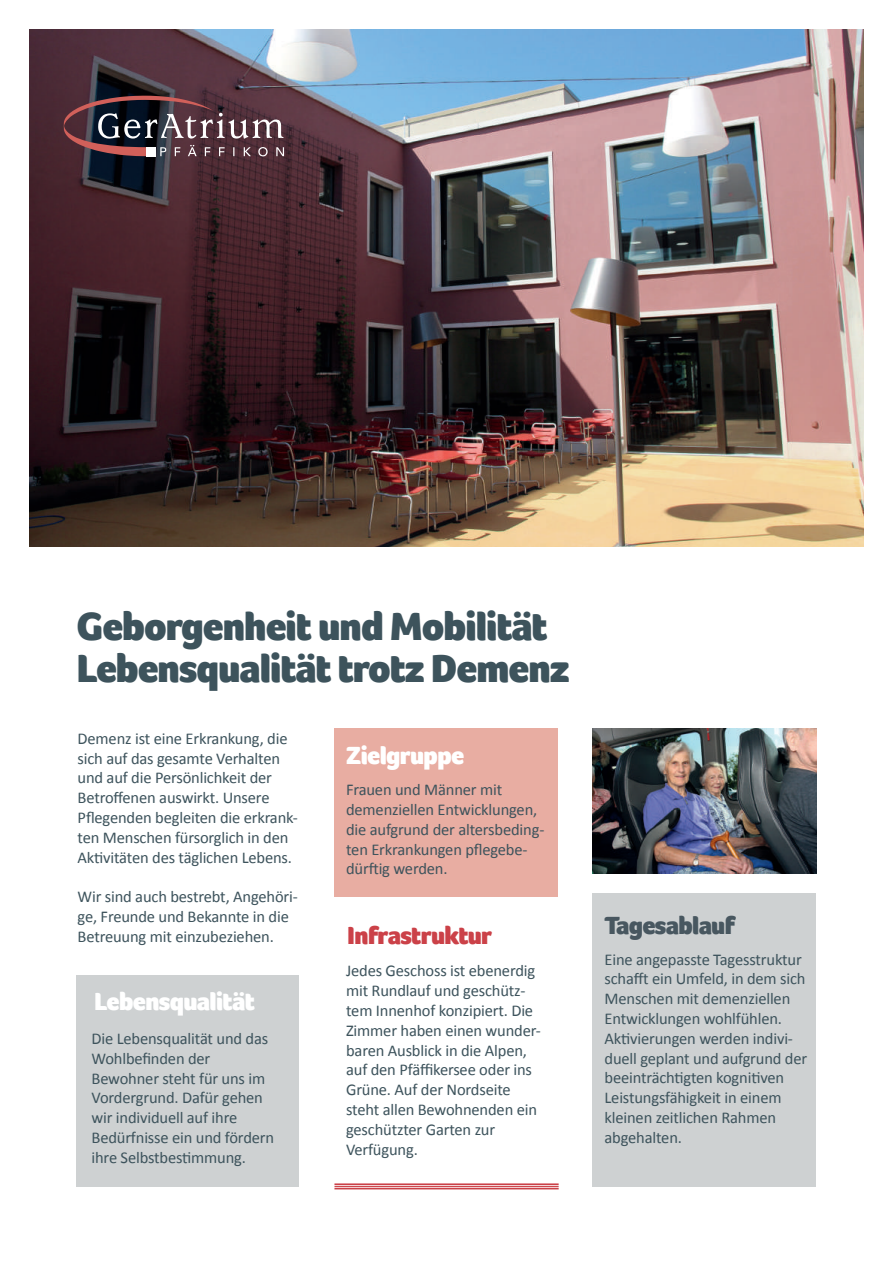
<style>
.page{position:relative;width:893px;height:1263px;background:#fff}
.page>*{position:absolute;margin:0;border:0;box-sizing:border-box;transform-origin:0 0}
.t1{font:900 40.5px/41.5px "Foco";letter-spacing:-.025em;color:#3d535c}
.t2{font:900 25.5px "Foco";letter-spacing:-.025em;color:#fff}
.t3{font:900 25.5px "Foco";letter-spacing:-.025em;color:#cb4148}
.t4{font:900 25.5px "Foco";letter-spacing:-.025em;color:#485760}
.t5{font:16.5px/19.8px "Calibri";letter-spacing:-.01em;color:#3d535c}
</style>
<div class="page">
<div style="left:334px;top:728px;width:224px;height:169px;background:#e8ada2"></div>
<img style="left:30px;top:30px;width:833px;height:516px">
<div style="left:76px;top:975px;width:223px;height:211px;background:#ced1d2"></div>
<div style="left:592px;top:893px;width:224px;height:293px;background:#ced1d2"></div>
<hr style="left:334px;top:1183px;width:225px;height:2px;background:#cb4148">
<hr style="left:334px;top:1186px;width:225px;height:1px;background:#cb4148">
<hr style="left:334px;top:1188px;width:225px;height:1px;background:#cb4148">
<img style="left:592px;top:728px;width:224px;height:145px">
<svg style="left:64px;top:96px;width:220px;height:61px;background:#5c444c"></svg>
<h1 class="t1" style="left:77px;top:605px;width:495px">Geborgenheit und Mobilität<br>Lebensqualität trotz Demenz</h1>
<p class="t5" style="left:78px;top:728px;width:222px">Demenz ist eine Erkrankung, die sich auf das gesamte Verhalten und auf die Persönlichkeit der<br>Betroffenen auswirkt. Unsere<br>Pflegenden begleiten die erkrank&shy;ten Menschen fürsorglich in den<br>Aktivitäten des täglichen Lebens.</p>
<p class="t5" style="left:78px;top:886px;width:222px">Wir sind auch bestrebt, Angehöri&shy;ge, Freunde und Bekannte in die<br>Betreuung mit einzubeziehen.</p>
<h2 class="t2" style="left:94px;top:984px;width:162px">Lebensqualität</h2>
<p class="t5" style="left:92px;top:1028px;width:184px">Die Lebensqualität und das<br>Wohlbefinden der<br>Bewohner steht für uns im<br>Vordergrund. Dafür gehen wir individuell auf ihre<br>Bedürfnisse ein und fördern ihre Selbstbestimmung.</p>
<h2 class="t2" style="left:346px;top:738px;width:120px">Zielgruppe</h2>
<p class="t5" style="left:346px;top:779px;width:200px">Frauen und Männer mit demenziellen Entwicklungen, die aufgrund der altersbeding&shy;ten Erkrankungen pflegebe&shy;dürftig werden.</p>
<h2 class="t3" style="left:347px;top:919px;width:146px">Infrastruktur</h2>
<h2 class="t4" style="left:604px;top:909px;width:132px">Tagesablauf</h2>
<p class="t5" style="left:346px;top:960px;width:196px">Jedes Geschoss ist ebenerdig mit Rundlauf und geschütz&shy;tem Innenhof konzipiert. Die<br>Zimmer haben einen wunder&shy;baren Ausblick in die Alpen, auf den Pfäffikersee oder ins<br>Grüne. Auf der Nordseite steht allen Bewohnenden ein geschützter Garten zur<br>Verfügung.</p>
<p class="t5" style="left:604px;top:948px;width:204px">Eine angepasste Tagesstruktur schafft ein Umfeld, in dem sich<br>Menschen mit demenziellen<br>Entwicklungen wohlfühlen.<br>Aktivierungen werden indivi&shy;duell geplant und aufgrund der beeinträchtigten kognitiven<br>Leistungsfähigkeit in einem kleinen zeitlichen Rahmen abgehalten.</p>
</div>
